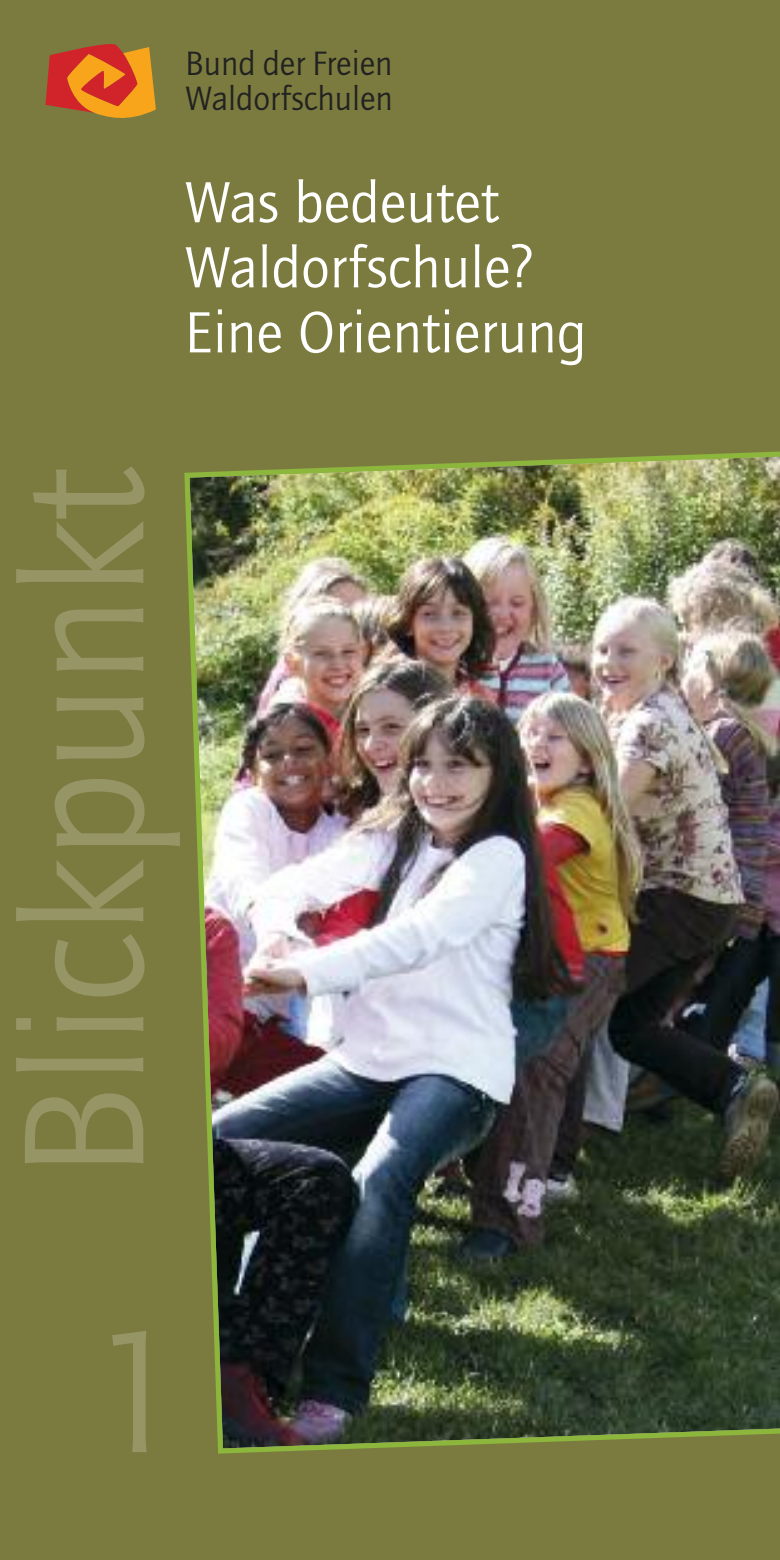
<style>
.page{position:relative;width:780px;height:1560px;background:#fff}
.page>*{position:absolute;margin:0;border:0;box-sizing:border-box;transform-origin:0 0}
.t1{font:177.5px "Quay Sans";color:#969566}
.t2{font:60px/65px "Quay Sans";color:#fff}
.t3{font:35px/35px "Quay Sans";color:#222221}
</style>
<div class="page">
<div style="left:0;top:0;width:780px;height:1559px;background:#7b7b40"></div>
<svg style="left:45px;top:44px;width:111px;height:74px"></svg>
<img style="left:184px;top:451px;width:596px;height:1002px">
<p class="t3" style="left:185px;top:46px;width:209px">Bund der Freien<br>Waldorfschulen</p>
<p class="t2" style="left:184px;top:169px;width:403px">Was bedeutet<br>Waldorfschule?<br>Eine Orientierung</p>
<h1 class="t1" style="left:-22px;top:1179px;width:713px;rotate:-90deg">Blickpunkt</h1>
<h1 class="t1" style="left:90px;top:1286px;width:96px">1</h1>
</div>
